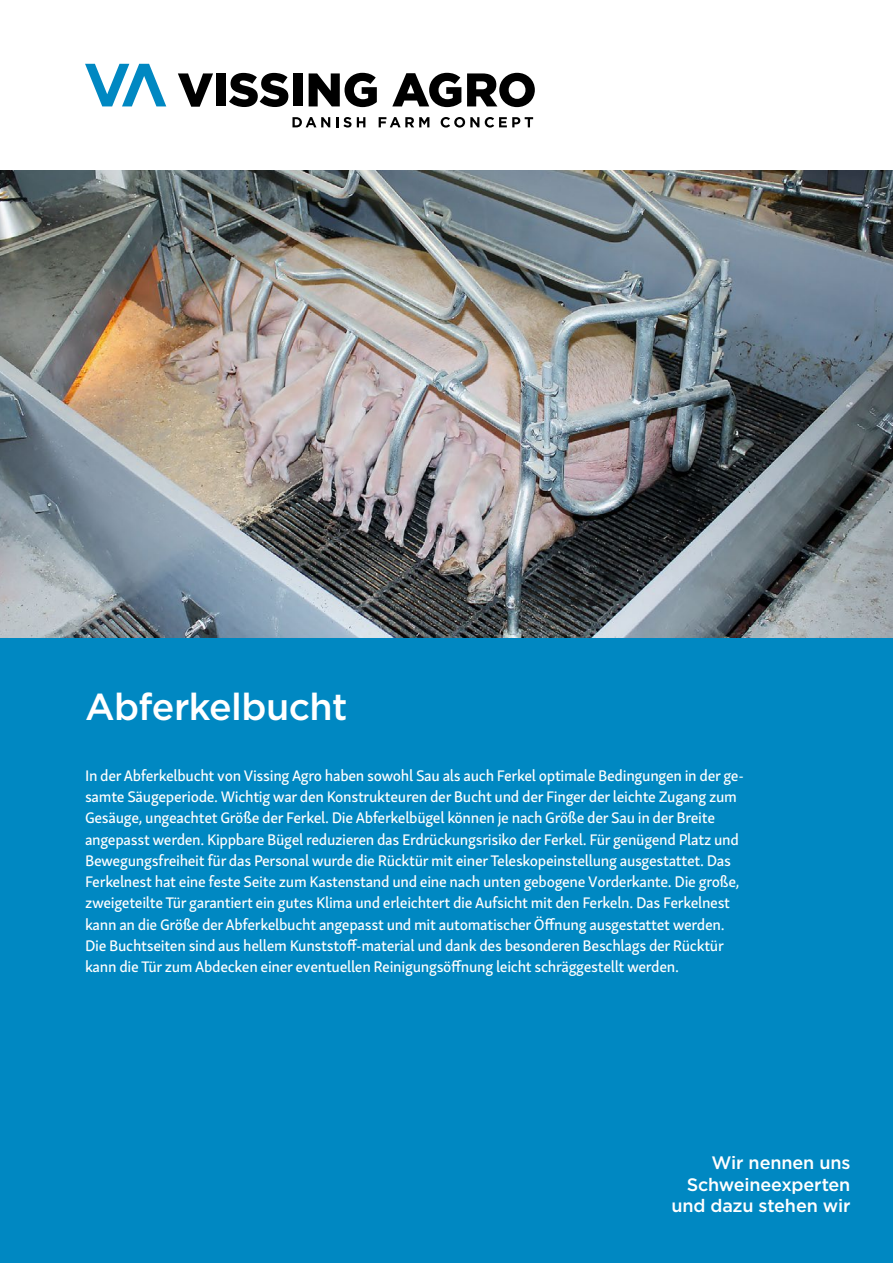
<style>
.page{position:relative;width:893px;height:1263px;background:#fff}
.page>*{position:absolute;margin:0;border:0;box-sizing:border-box;transform-origin:0 0}
.t1{font:500 37.5px "Gotham";letter-spacing:-.015em;color:#fff}
.t2{font:500 18px/21.3px "Gotham";letter-spacing:-.01em;color:#fff;text-align:right}
.t3{font:15.75px/21.3px "Skolar Sans Latn Me";letter-spacing:-.02em;color:#fff}
</style>
<div class="page">
<div style="left:0;top:638px;width:893px;height:625px;background:#0088c2"></div>
<svg style="left:178px;top:73px;width:35px;height:34px"></svg>
<div style="left:216px;top:73px;width:9px;height:33px;background:#000"></div>
<svg style="left:229px;top:73px;width:59px;height:34px"></svg>
<div style="left:293px;top:73px;width:9px;height:33px;background:#000"></div>
<svg style="left:309px;top:73px;width:68px;height:34px"></svg>
<svg style="left:392px;top:73px;width:69px;height:34px"></svg>
<svg style="left:467px;top:73px;width:68px;height:34px"></svg>
<svg style="left:85px;top:64px;width:81px;height:42px"></svg>
<svg style="left:292px;top:117px;width:38px;height:10px"></svg>
<svg style="left:336px;top:117px;width:29px;height:11px"></svg>
<svg style="left:379px;top:117px;width:50px;height:10px"></svg>
<svg style="left:441px;top:117px;width:38px;height:11px"></svg>
<svg style="left:485px;top:117px;width:48px;height:11px"></svg>
<img style="left:0;top:170px;width:893px;height:468px">
<h1 class="t1" style="left:85px;top:685px;width:264px">Abferkelbucht</h1>
<p class="t3" style="left:85px;top:763px;width:660px">In der Abferkelbucht von Vissing Agro haben sowohl Sau als auch Ferkel optimale Bedingungen in der ge&shy;samte Säugeperiode. Wichtig war den Konstrukteuren der Bucht und der Finger der leichte Zugang zum Gesäuge, ungeachtet Größe der Ferkel. Die Abferkelbügel können je nach Größe der Sau in der Breite angepasst werden. Kippbare Bügel reduzieren das Erdrückungsrisiko der Ferkel. Für genügend Platz und Bewegungsfreiheit für das Personal wurde die Rücktür mit einer Teleskopeinstellung ausgestattet. Das Ferkelnest hat eine feste Seite zum Kastenstand und eine nach unten gebogene Vorderkante. Die große, zweigeteilte Tür garantiert ein gutes Klima und erleichtert die Aufsicht mit den Ferkeln. Das Ferkelnest kann an die Größe der Abferkelbucht angepasst und mit automatischer Öffnung ausgestattet werden.<br>Die Buchtseiten sind aus hellem Kunststoff-material und dank des besonderen Beschlags der Rücktür kann die Tür zum Abdecken einer eventuellen Reinigungsöffnung leicht schräggestellt werden.</p>
<p class="t2" style="left:671px;top:1152px;width:181px">Wir nennen uns<br>Schweineexperten und dazu stehen wir</p>
</div>
